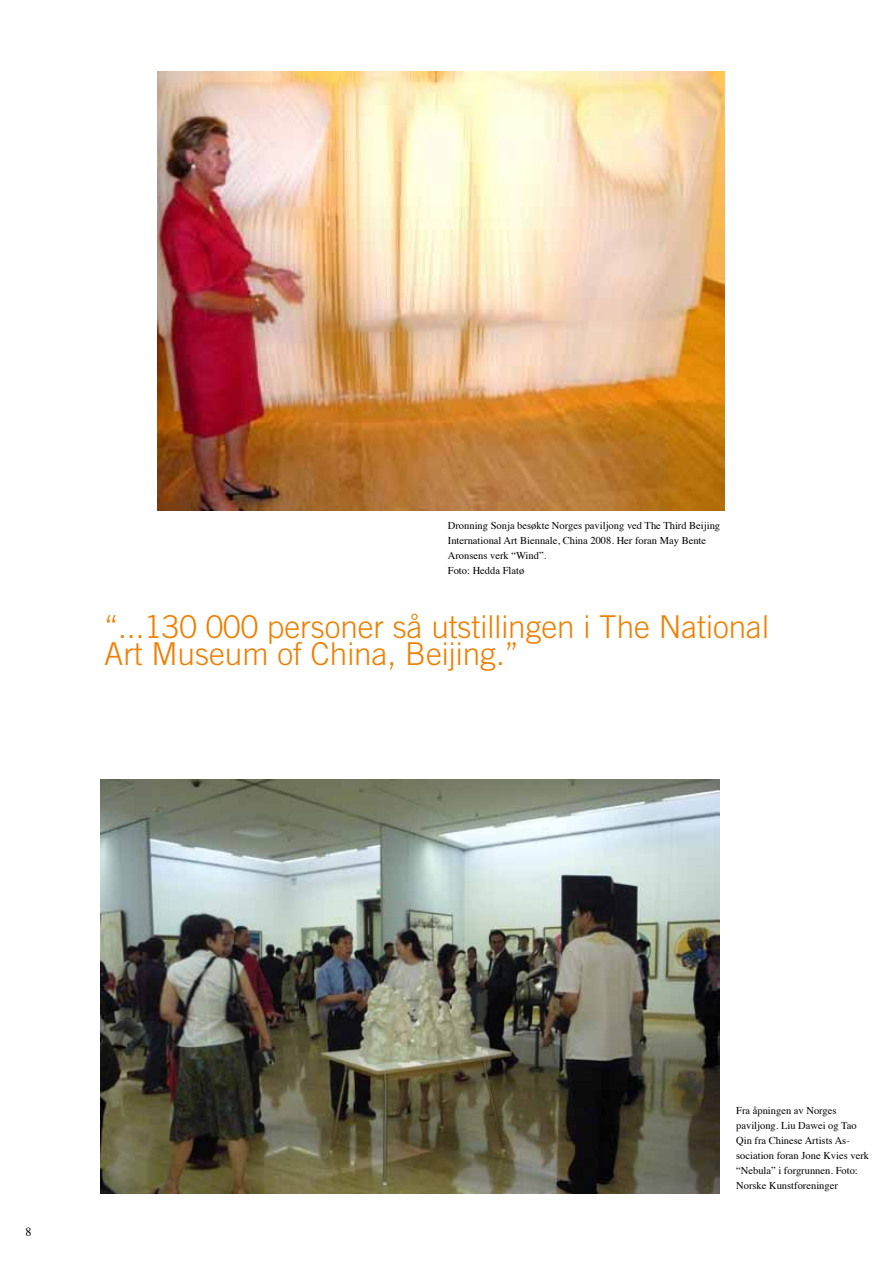
<style>
.page{position:relative;width:893px;height:1263px;background:#fff}
.page>*{position:absolute;margin:0;border:0;box-sizing:border-box;transform-origin:0 0}
.t1{font:300 31.5px/27px "Trade Gothic LT Std";color:#ee7f00}
.t2{font:12.3px "Times";color:#000}
.t3{font:10.5px/15px "Times";color:#000}
</style>
<div class="page">
<img style="left:158px;top:71px;width:566px;height:439px">
<img style="left:100px;top:779px;width:620px;height:415px">
<p class="t3" style="left:448px;top:517px;width:274px">Dronning Sonja besøkte Norges paviljong ved The Third Beijing International Art Biennale, China 2008. Her foran May Bente Aronsens verk “Wind”.<br>Foto: Hedda Flatø</p>
<h1 class="t1" style="left:104px;top:612px;width:666px">“...130 000 personer så utstillingen i The National<br>Art Museum of China, Beijing.”</h1>
<p class="t2" style="left:26px;top:1220px;width:8px">8</p>
<p class="t3" style="left:736px;top:1102px;width:134px">Fra åpningen av Norges paviljong. Liu Dawei og Tao<br>Qin fra Chinese Artists As&shy;sociation foran Jone Kvies verk “Nebula” i forgrunnen. Foto:<br>Norske Kunstforeninger</p>
</div>
